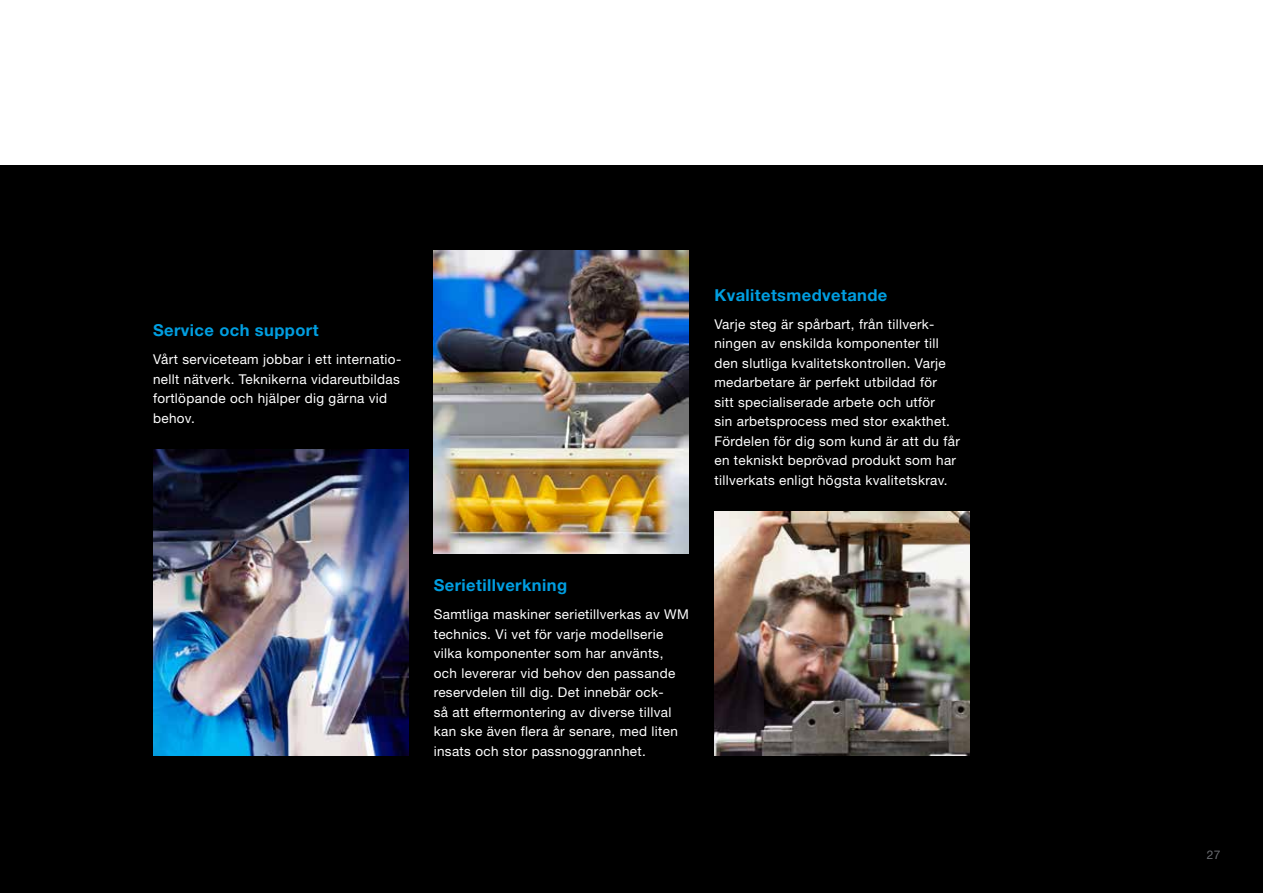
<style>
.page{position:relative;width:1263px;height:893px;background:#fff}
.page>*{position:absolute;margin:0;border:0;box-sizing:border-box;transform-origin:0 0}
.t1{font:700 16.5px "Helvetica Neue LT Std";letter-spacing:.025em;color:#009ee0}
.t2{font:13.5px/19.5px "Helvetica Neue LT Std";letter-spacing:.025em;color:#fff}
.t3{font:12px "Helvetica Neue LT Std";color:#6a6c71}
</style>
<div class="page">
<div style="left:0;top:166px;width:1263px;height:727px;background:#000"></div>
<img style="left:153px;top:450px;width:255px;height:306px">
<img style="left:714px;top:511px;width:255px;height:245px">
<img style="left:434px;top:251px;width:255px;height:303px">
<p class="t1" style="left:153px;top:320px;width:167px">Service och support</p>
<p class="t2" style="left:153px;top:349px;width:250px">Vårt serviceteam jobbar i ett internatio&shy;nellt nätverk. Teknikerna vidareutbildas fortlöpande och hjälper dig gärna vid behov.</p>
<p class="t1" style="left:714px;top:285px;width:175px">Kvalitetsmedvetande</p>
<p class="t2" style="left:714px;top:314px;width:247px">Varje steg är spårbart, från tillverk&shy;ningen av enskilda komponenter till den slutliga kvalitetskontrollen. Varje medarbetare är perfekt utbildad för<br>sitt specialiserade arbete och utför<br>sin arbetsprocess med stor exakthet.<br>Fördelen för dig som kund är att du får en tekniskt beprövad produkt som har tillverkats enligt högsta kvalitetskrav.</p>
<p class="t1" style="left:434px;top:575px;width:135px">Serietillverkning</p>
<p class="t2" style="left:434px;top:604px;width:257px">Samtliga maskiner serietillverkas av WM technics. Vi vet för varje modellserie vilka komponenter som har använts, och levererar vid behov den passande reservdelen till dig. Det innebär ock-<br>så att eftermontering av diverse tillval kan ske även flera år senare, med liten insats och stor passnoggrannhet.</p>
<p class="t3" style="left:1207px;top:847px;width:15px">27</p>
</div>
